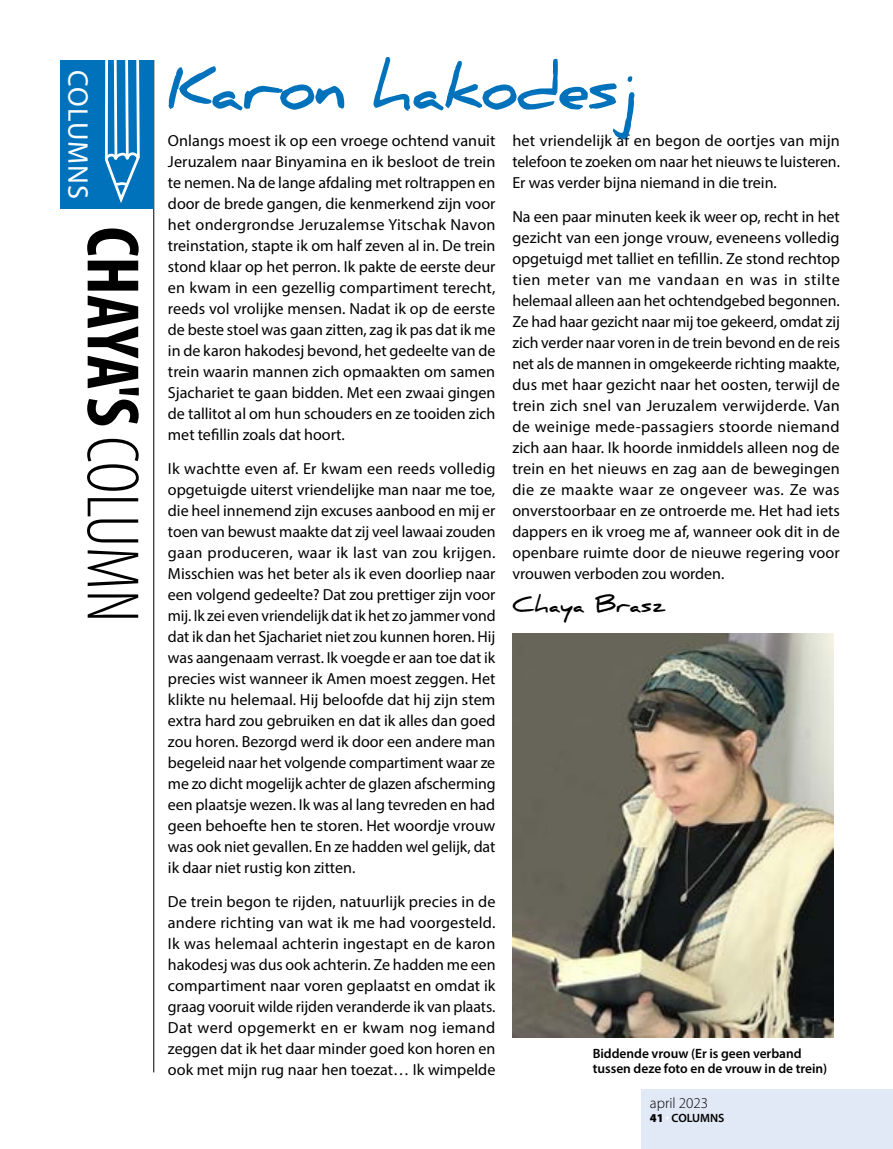
<style>
.page{position:relative;width:893px;height:1149px;background:#fff}
.page>*{position:absolute;margin:0;border:0;box-sizing:border-box;transform-origin:0 0}
.t1{font:700 condensed 75px "Myriad Pro";color:#000}
.t2{font:700 60px "Daniel";letter-spacing:-.025em;color:#0072bc}
.t3{font:28.5px "Myriad Pro";letter-spacing:.04em;color:#fff}
.t4{font:700 21px "Daniel";color:#000}
.t5{font:16.05px/21px "Myriad Pro";color:#000;text-align:justify}
.t6{font:300 15px "Myriad Pro";color:#000}
.t7{font:600 13.5px/15px "Myriad Pro";color:#000}
.t8{font:600 12px "Myriad Pro";color:#000}
.s1{font-weight:300}
.s2{font-weight:900}
.s3{font-weight:900;color:#fff}
</style>
<div class="page">
<hr style="left:153px;top:60px;width:1px;height:1011px;background:#000">
<div style="left:61px;top:60px;width:93px;height:149px;background:#0072bc"></div>
<svg style="left:104px;top:60px;width:36px;height:143px"></svg>
<img style="left:513px;top:633px;width:320px;height:403px">
<div style="left:641px;top:1089px;width:252px;height:59px;background:#e1e8f6"></div>
<h3 class="t3" style="left:96px;top:70px;width:130px;rotate:90deg">COLUMNS</h3>
<h1 class="t1" style="left:160px;top:226px;width:397px;rotate:90deg">CHAYA'S <span class="s1">COLUMN</span></h1>
<h2 class="t2" style="left:167px;top:53px;width:472px">Karon hakodesj</h2>
<p class="t5" style="left:512px;top:130px;width:329px">het vriendelijk af en begon de oortjes van mijn telefoon te zoeken om naar het nieuws te luisteren.<br>Er was verder bijna niemand in die trein.</p>
<p class="t5" style="left:512px;top:206px;width:329px">Na een paar minuten keek ik weer op, recht in het gezicht van een jonge vrouw, eveneens volledig opgetuigd met talliet en tefillin. Ze stond rechtop tien meter van me vandaan en was in stilte helemaal alleen aan het ochtendgebed begonnen.<br>Ze had haar gezicht naar mij toe gekeerd, omdat zij zich verder naar voren in de trein bevond en de reis net als de mannen in omgekeerde richting maakte, dus met haar gezicht naar het oosten, terwijl de trein zich snel van Jeruzalem verwijderde. Van de weinige mede-passagiers stoorde niemand zich aan haar. Ik hoorde inmiddels alleen nog de trein en het nieuws en zag aan de bewegingen die ze maakte waar ze ongeveer was. Ze was onverstoorbaar en ze ontroerde me. Het had iets dappers en ik vroeg me af, wanneer ook dit in de openbare ruimte door de nieuwe regering voor vrouwen verboden zou worden.</p>
<h3 class="t4" style="left:512px;top:591px;width:155px">Chaya Brasz</h3>
<p class="t5" style="left:168px;top:130px;width:329px">Onlangs moest ik op een vroege ochtend vanuit Jeruzalem naar Binyamina en ik besloot de trein te nemen. Na de lange afdaling met roltrappen en door de brede gangen, die kenmerkend zijn voor het ondergrondse Jeruzalemse Yitschak Navon treinstation, stapte ik om half zeven al in. De trein stond klaar op het perron. Ik pakte de eerste deur en kwam in een gezellig compartiment terecht, reeds vol vrolijke mensen. Nadat ik op de eerste de beste stoel was gaan zitten, zag ik pas dat ik me in de karon hakodesj bevond, het gedeelte van de trein waarin mannen zich opmaakten om samen Sjachariet te gaan bidden. Met een zwaai gingen de tallitot al om hun schouders en ze tooiden zich met tefillin zoals dat hoort.</p>
<p class="t5" style="left:168px;top:458px;width:329px">Ik wachtte even af. Er kwam een reeds volledig opgetuigde uiterst vriendelijke man naar me toe, die heel innemend zijn excuses aanbood en mij er toen van bewust maakte dat zij veel lawaai zouden gaan produceren, waar ik last van zou krijgen.<br>Misschien was het beter als ik even doorliep naar een volgend gedeelte? Dat zou prettiger zijn voor mij. Ik zei even vriendelijk dat ik het zo jammer vond dat ik dan het Sjachariet niet zou kunnen horen. Hij was aangenaam verrast. Ik voegde er aan toe dat ik precies wist wanneer ik Amen moest zeggen. Het klikte nu helemaal. Hij beloofde dat hij zijn stem extra hard zou gebruiken en dat ik alles dan goed zou horen. Bezorgd werd ik door een andere man begeleid naar het volgende compartiment waar ze me zo dicht mogelijk achter de glazen afscherming een plaatsje wezen. Ik was al lang tevreden en had geen behoefte hen te storen. Het woordje vrouw was ook niet gevallen. En ze hadden wel gelijk, dat ik daar niet rustig kon zitten.</p>
<p class="t5" style="left:168px;top:890px;width:329px">De trein begon te rijden, natuurlijk precies in de andere richting van wat ik me had voorgesteld.<br>Ik was helemaal achterin ingestapt en de karon hakodesj was dus ook achterin. Ze hadden me een compartiment naar voren geplaatst en omdat ik graag vooruit wilde rijden veranderde ik van plaats.<br>Dat werd opgemerkt en er kwam nog iemand zeggen dat ik het daar minder goed kon horen en ook met mijn rug naar hen toezat… Ik wimpelde</p>
<p class="t7" style="left:593px;top:1045px;width:236px">Biddende vrouw (Er is geen verband tussen deze foto en de vrouw in de trein)</p>
<p class="t6" style="left:650px;top:1093px;width:60px">april 2023</p>
<p class="t8" style="left:650px;top:1109px;width:76px"><span class="s2">41</span> <span class="s3">·</span> COLUMNS</p>
</div>
